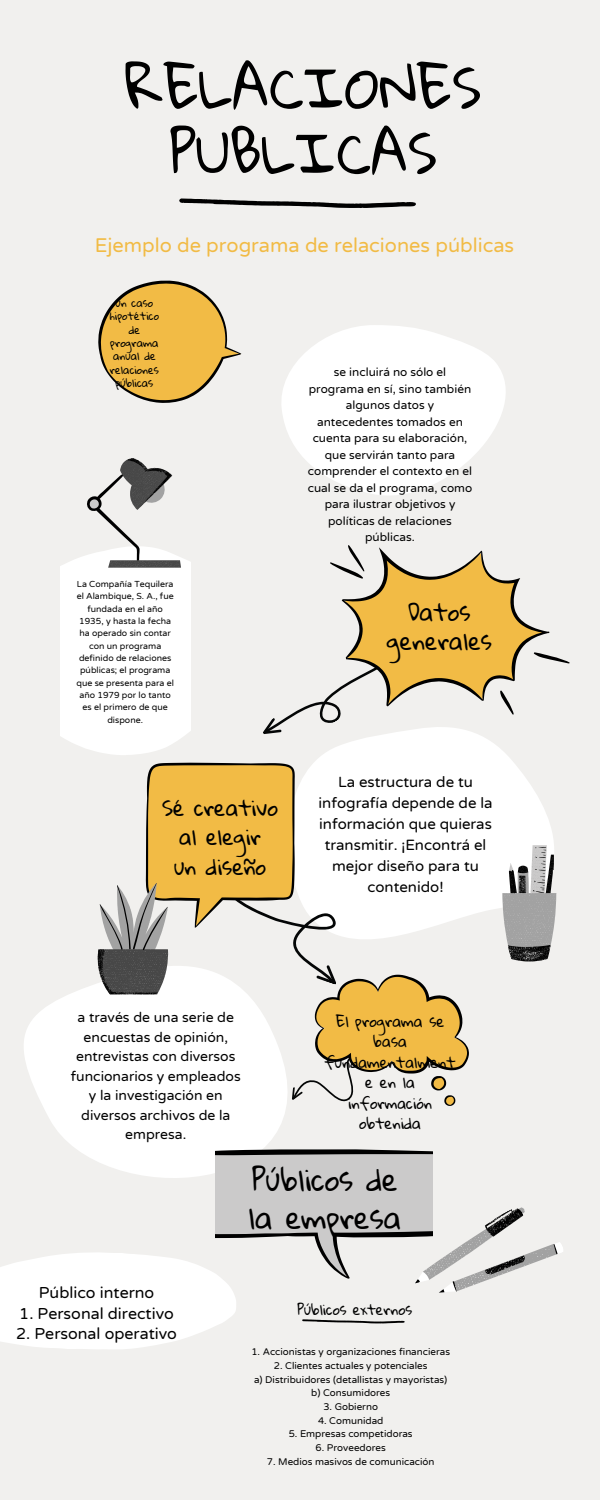
<style>
.page{position:relative;width:600px;height:1500px;background:#f1f0ee}
.page>*{position:absolute;margin:0;border:0;box-sizing:border-box;transform-origin:0 0}
.t1{font:55px/65.2px "Gloria Hallelujah";color:#000;text-align:center}
.t2{font:29px/37.5px "Gloria Hallelujah";color:#000}
.t3{font:23px/29.2px "Gloria Hallelujah";color:#000;text-align:center}
.t4{font:21px "Gloria Hallelujah";color:#000}
.t5{font:20px "Varela Round";color:#f2bb45}
.t6{font:16px "Varela Round";color:#000}
.t7{font:15px/21px "Varela Round";color:#000;text-align:center}
.t8{font:14.7px/20.5px "Gloria Hallelujah";color:#000;text-align:center}
.t9{font:14px/19.5px "Varela Round";color:#000;text-align:center}
.t10{font:14px "Gloria Hallelujah";color:#000}
.t11{font:11.8px/16.5px "Varela Round";color:#000;text-align:center}
.t12{font:10.5px/13.4px "Gloria Hallelujah";color:#000;text-align:center}
.t13{font:9.8px "Varela Round";color:#000}
.t14{font:8.8px/12.3px "Varela Round";color:#000;text-align:center}
</style>
<div class="page">
<svg style="left:179px;top:198px;width:237px;height:10px"></svg>
<svg style="left:314px;top:755px;width:243px;height:207px;fill:#fff"></svg>
<svg style="left:502px;top:845px;width:54px;height:116px;background:#a8a8a8"></svg>
<svg style="left:24px;top:953px;width:255px;height:196px;fill:#fff"></svg>
<svg style="left:281px;top:325px;width:225px;height:170px;fill:#fff"></svg>
<svg style="left:263px;top:545px;width:307px;height:210px"></svg>
<svg style="left:98px;top:763px;width:371px;height:365px"></svg>
<svg style="left:98px;top:280px;width:143px;height:123px"></svg>
<svg style="left:60px;top:458px;width:131px;height:297px"></svg>
<svg style="left:0;top:1149px;width:563px;height:200px"></svg>
<p class="t1" style="left:126px;top:57px;width:357px">RELACIONES<br>PUBLICAS</p>
<p class="t5" style="left:95px;top:234px;width:421px">Ejemplo de programa de relaciones públicas</p>
<p class="t12" style="left:110px;top:296px;width:51px">un caso hipotético de programa anual de relaciones públicas</p>
<p class="t14" style="left:76px;top:578px;width:99px">La Compañía Tequilera el Alambique, S. A., fue fundada en el año<br>1935, y hasta la fecha ha operado sin contar con un programa definido de relaciones públicas; el programa que se presenta para el año 1979 por lo tanto es el primero de que dispone.</p>
<p class="t4" style="left:162px;top:797px;width:117px">Sé creativo</p>
<p class="t4" style="left:179px;top:826px;width:83px">al elegir</p>
<p class="t4" style="left:174px;top:855px;width:94px">un diseño</p>
<p class="t11" style="left:308px;top:364px;width:166px">se incluirá no sólo el programa en sí, sino también algunos datos y antecedentes tomados en cuenta para su elaboración, que servirán tanto para comprender el contexto en el cual se da el programa, como para ilustrar objetivos y políticas de relaciones públicas.</p>
<p class="t3" style="left:387px;top:598px;width:107px">Datos generales</p>
<p class="t7" style="left:319px;top:772px;width:176px">La estructura de tu infografía depende de la información que quieras transmitir. ¡Encontrá el mejor diseño para tu contenido!</p>
<p class="t9" style="left:71px;top:1008px;width:171px">a través de una serie de encuestas de opinión, entrevistas con diversos funcionarios y empleados y la investigación en diversos archivos de la empresa.</p>
<p class="t8" style="left:325px;top:1011px;width:133px">El programa se basa fundamentalment e en la información obtenida</p>
<p class="t2" style="left:248px;top:1163px;width:155px">Públicos de la empresa</p>
<p class="t6" style="left:39px;top:1284px;width:117px">Público interno</p>
<p class="t6" style="left:19px;top:1304px;width:156px">1. Personal directivo</p>
<p class="t6" style="left:16px;top:1324px;width:162px">2. Personal operativo</p>
<p class="t10" style="left:297px;top:1302px;width:116px">Públicos externos</p>
<p class="t13" style="left:251px;top:1346px;width:200px">1. Accionistas y organizaciones financieras</p>
<p class="t13" style="left:274px;top:1360px;width:155px">2. Clientes actuales y potenciales</p>
<p class="t13" style="left:254px;top:1374px;width:195px">a) Distribuidores (detallistas y mayoristas)</p>
<p class="t13" style="left:311px;top:1387px;width:80px">b) Consumidores</p>
<p class="t13" style="left:323px;top:1401px;width:56px">3. Gobierno</p>
<p class="t13" style="left:318px;top:1415px;width:67px">4. Comunidad</p>
<p class="t13" style="left:289px;top:1428px;width:125px">5. Empresas competidoras</p>
<p class="t13" style="left:316px;top:1442px;width:72px">6. Proveedores</p>
<p class="t13" style="left:267px;top:1456px;width:169px">7. Medios masivos de comunicación</p>
</div>
